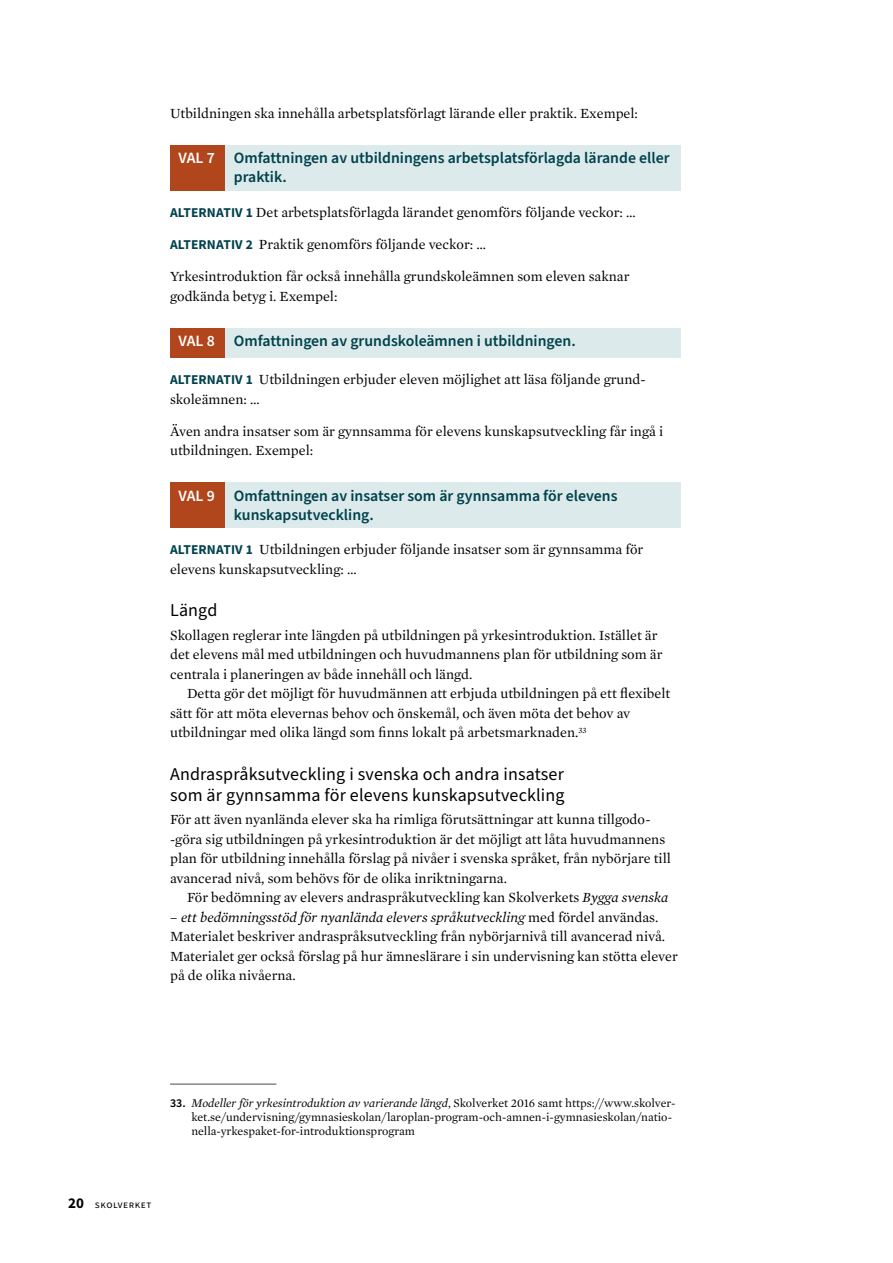
<style>
.page{position:relative;width:893px;height:1263px;background:#fff}
.page>*{position:absolute;margin:0;border:0;box-sizing:border-box;transform-origin:0 0}
.t1{font:18px/21px "Source Sans Pro";letter-spacing:.01em;color:#000}
.Inforuta_Rubrik{font:600 15.75px/18.8px "Source Sans Pro";color:#00424c}
.Inforuta_Rubrik-2{font:600 15.75px "Source Sans Pro";letter-spacing:-.01em;color:#fff}
.Bröd_luft_ovan{font:14.25px/19.5px "Mercury Text G1";color:#000}
.Bröd_indrag{font:14.25px/19.5px "Mercury Text G1";color:#000}
.Bröd{font:14.25px/19.5px "Mercury Text G1";color:#000}
.Note{font:12px/14.2px "Mercury Text G1";color:#000}
.t2{font:10.5px "Source Sans Pro";letter-spacing:.06em;color:#000}
.s1{font-family:"Source Sans Pro";font-weight:700;font-size:13.5px;color:#00424c}
.s2{font-style:italic}
.s3{font-family:"Source Sans Pro";font-weight:600}
.s4{font-weight:700;font-size:15px}
</style>
<div class="page">
<div style="left:170px;top:145px;width:55px;height:45px;background:#b1451c"></div>
<div style="left:225px;top:145px;width:455px;height:45px;background:#dceaeb"></div>
<div style="left:170px;top:328px;width:55px;height:30px;background:#b1451c"></div>
<div style="left:225px;top:328px;width:455px;height:30px;background:#dceaeb"></div>
<div style="left:170px;top:483px;width:55px;height:45px;background:#b1451c"></div>
<div style="left:225px;top:483px;width:455px;height:45px;background:#dceaeb"></div>
<hr style="left:170px;top:1083px;width:106px;height:2px;background:#878787">
<p class="Bröd_luft_ovan" style="left:170px;top:102px;width:469px">Utbildningen ska innehålla arbetsplatsförlagt lärande eller praktik. Exempel:</p>
<h4 class="Inforuta_Rubrik-2" style="left:179px;top:147px;width:38px">VAL 7</h4>
<h4 class="Inforuta_Rubrik" style="left:234px;top:149px;width:437px">Omfattningen av utbildningens arbetsplatsförlagda lärande eller praktik.</h4>
<p class="Bröd_luft_ovan" style="left:170px;top:201px;width:467px"><span class="s1">ALTERNATIV 1</span> Det arbetsplatsförlagda lärandet genomförs följande veckor: …</p>
<p class="Bröd_luft_ovan" style="left:170px;top:234px;width:317px"><span class="s1">ALTERNATIV 2</span> Praktik genomförs följande veckor: …</p>
<p class="Bröd_luft_ovan" style="left:170px;top:266px;width:461px">Yrkesintroduktion får också innehålla grundskoleämnen som eleven saknar godkända betyg i. Exempel:</p>
<h4 class="Inforuta_Rubrik-2" style="left:179px;top:330px;width:38px">VAL 8</h4>
<h4 class="Inforuta_Rubrik" style="left:234px;top:332px;width:343px">Omfattningen av grundskoleämnen i utbildningen.</h4>
<p class="Bröd_luft_ovan" style="left:170px;top:369px;width:476px"><span class="s1">ALTERNATIV 1</span> Utbildningen erbjuder eleven möjlighet att läsa följande grund&shy;skoleämnen: …</p>
<p class="Bröd_luft_ovan" style="left:170px;top:421px;width:495px">Även andra insatser som är gynnsamma för elevens kunskapsutveckling får ingå i utbildningen. Exempel:</p>
<h4 class="Inforuta_Rubrik-2" style="left:179px;top:485px;width:38px">VAL 9</h4>
<h4 class="Inforuta_Rubrik" style="left:234px;top:487px;width:385px">Omfattningen av insatser som är gynnsamma för elevens kunskapsutveckling.</h4>
<p class="Bröd_luft_ovan" style="left:170px;top:539px;width:475px"><span class="s1">ALTERNATIV 1</span> Utbildningen erbjuder följande insatser som är gynnsamma för elevens kunskapsutveckling: …</p>
<h2 class="t1" style="left:170px;top:600px;width:49px">Längd</h2>
<p class="Bröd" style="left:170px;top:625px;width:494px">Skollagen reglerar inte längden på utbildningen på yrkesintroduktion. Istället är det elevens mål med utbildningen och huvudmannens plan för utbildning som är centrala i planeringen av både innehåll och längd.</p>
<p class="Bröd_indrag" style="left:170px;top:683px;width:502px;text-indent:17px">Detta gör det möjligt för huvudmännen att erbjuda utbildningen på ett flexibelt sätt för att möta elevernas behov och önskemål, och även möta det behov av utbildningar med olika längd som finns lokalt på arbetsmarknaden.<sup>33</sup></p>
<h2 class="t1" style="left:170px;top:764px;width:396px">Andraspråksutveckling i svenska och andra insatser som är gynnsamma för elevens kunskapsutveckling</h2>
<p class="Bröd" style="left:170px;top:809px;width:502px">För att även nyanlända elever ska ha rimliga förutsättningar att kunna tillgodo--göra sig utbildningen på yrkesintroduktion är det möjligt att låta huvudmannens plan för utbildning innehålla förslag på nivåer i svenska språket, från nybörjare till avancerad nivå, som behövs för de olika inriktningarna.</p>
<p class="Bröd_indrag" style="left:187px;top:887px;width:483px">För bedömning av elevers andraspråkutveckling kan Skolverkets <span class="s2">Bygga svenska</span></p>
<p class="Bröd_indrag" style="left:170px;top:907px;width:509px"><span class="s2">– ett bedömningsstöd för nyanlända elevers språkutveckling</span> med fördel användas.<br>Materialet beskriver andraspråksutveckling från nybörjarnivå till avancerad nivå.<br>Materialet ger också förslag på hur ämneslärare i sin undervisning kan stötta elever på de olika nivåerna.</p>
<p class="Note" style="left:191px;top:1095px;width:486px;text-indent:-21px"><span class="s3">33.</span> <span class="s2">Modeller för yrkesintroduktion av varierande längd</span>, Skolverket 2016 samt https://www.skolver&shy;ket.se/undervisning/gymnasieskolan/laroplan-program-och-amnen-i-gymnasieskolan/natio&shy;nella-yrkespaket-for-introduktionsprogram</p>
<p class="t2" style="left:68px;top:1197px;width:85px"><span class="s4">20</span> skolverket</p>
</div>
